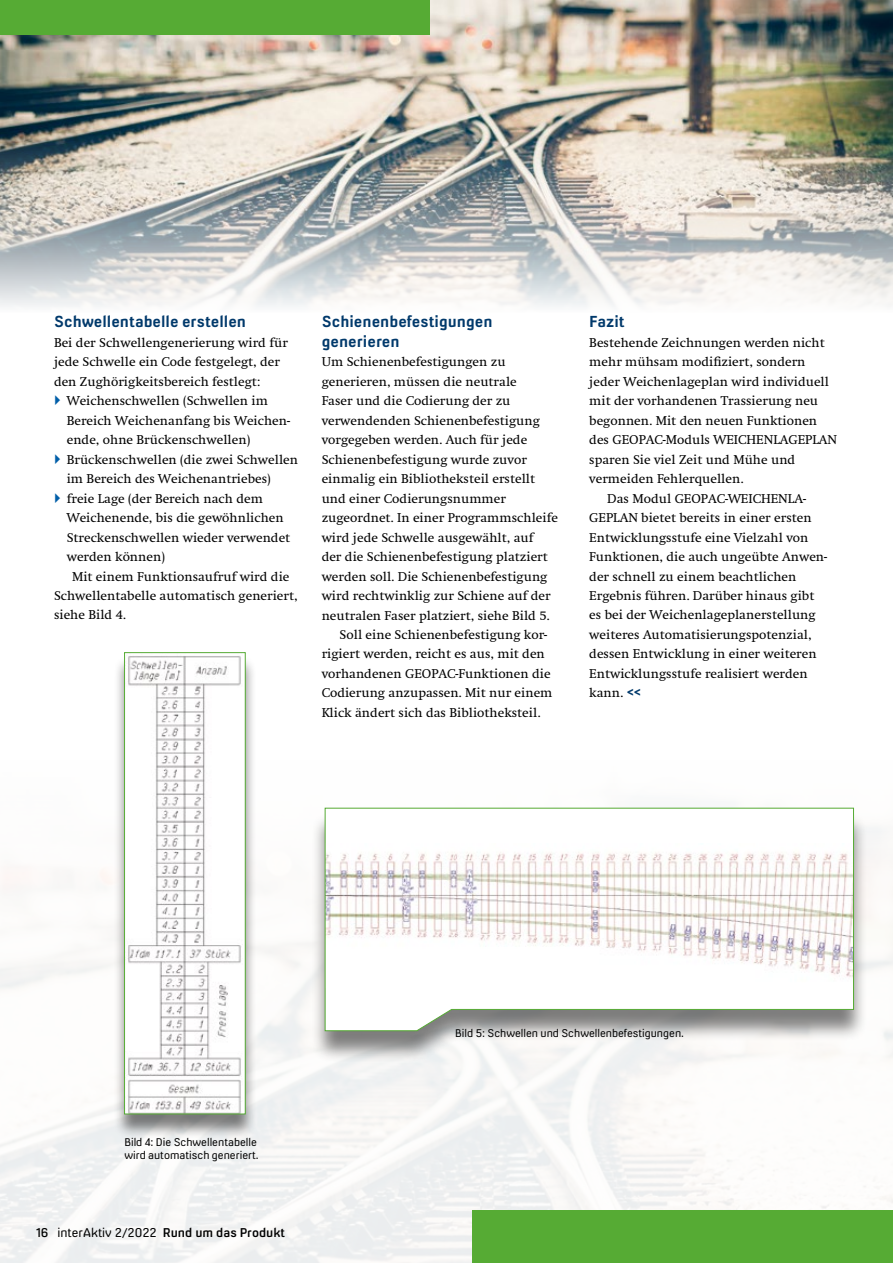
<style>
.page{position:relative;width:893px;height:1263px;background:#fff}
.page>*{position:absolute;margin:0;border:0;box-sizing:border-box;transform-origin:0 0}
.t1{font:700 15px/19.5px "Milibus Rg";color:#00396b}
.t2{font:500 13.5px/19.5px "Swift";color:#000}
.t3{font:12px "Milibus Lt";color:#000}
.t4{font:10.5px/13.5px "Milibus Lt";color:#000}
.s1{font-family:"Milibus Rg";font-weight:700;color:#00396b}
.s2{font-family:"Milibus Rg"}
.s3{font-family:"Milibus Sb"}
</style>
<div class="page">
<img style="left:0;top:807px;width:893px;height:456px">
<img style="left:0;top:0;width:893px;height:307px">
<div style="left:0;top:0;width:429px;height:34px;background:#56ab34"></div>
<div style="left:472px;top:1211px;width:421px;height:52px;background:#56ab34"></div>
<div style="left:311px;top:812px;width:557px;height:251px;background:#000;opacity:.5"></div>
<svg style="left:325px;top:808px;width:529px;height:223px"></svg>
<div style="left:113px;top:655px;width:143px;height:484px;background:#000;opacity:.5"></div>
<img style="left:126px;top:655px;width:117px;height:457px">
<div style="left:124px;top:652px;width:121px;height:462px;border:1px solid #56ab34"></div>
<svg style="left:892px;top:1194px;width:1px;height:17px"></svg>
<p class="t1" style="left:54px;top:312px;width:194px">Schwellentabelle erstellen</p>
<p class="t2" style="left:54px;top:333px;width:235px">Bei der Schwellengenerierung wird für jede Schwelle ein Code festgelegt, der den Zughörigkeitsbereich festlegt:</p>
<p class="t2" style="left:67px;top:391px;width:203px">Weichenschwellen (Schwellen im</p>
<p class="t2" style="left:67px;top:411px;width:225px">Bereich Weichenanfang bis Weichen-</p>
<p class="t2" style="left:67px;top:430px;width:185px">ende, ohne Brückenschwellen)</p>
<p class="t2" style="left:67px;top:450px;width:233px">Brückenschwellen (die zwei Schwellen</p>
<p class="t2" style="left:67px;top:469px;width:205px">im Bereich des Weichenantriebes)</p>
<p class="t2" style="left:67px;top:489px;width:198px">freie Lage (der Bereich nach dem</p>
<p class="t2" style="left:67px;top:508px;width:218px">Weichenende, bis die gewöhnlichen</p>
<p class="t2" style="left:67px;top:528px;width:225px">Streckenschwellen wieder verwendet</p>
<p class="t2" style="left:67px;top:547px;width:100px">werden können)</p>
<p class="t2" style="left:72px;top:567px;width:219px">Mit einem Funktionsaufruf wird die</p>
<p class="t2" style="left:54px;top:586px;width:245px">Schwellentabelle automatisch generiert,</p>
<p class="t2" style="left:54px;top:606px;width:74px">siehe Bild 4.</p>
<p class="t1" style="left:322px;top:312px;width:172px">Schienenbefestigungen generieren</p>
<p class="t2" style="left:322px;top:352px;width:185px">Um Schienenbefestigungen zu</p>
<p class="t2" style="left:322px;top:372px;width:197px">generieren, müssen die neutrale</p>
<p class="t2" style="left:322px;top:391px;width:190px">Faser und die Codierung der zu</p>
<p class="t2" style="left:322px;top:411px;width:220px">verwendenden Schienenbefestigung</p>
<p class="t2" style="left:322px;top:430px;width:207px">vorgegeben werden. Auch für jede</p>
<p class="t2" style="left:322px;top:450px;width:207px">Schienenbefestigung wurde zuvor</p>
<p class="t2" style="left:322px;top:469px;width:215px">einmalig ein Bibliotheksteil erstellt</p>
<p class="t2" style="left:322px;top:489px;width:186px">und einer Codierungsnummer</p>
<p class="t2" style="left:322px;top:508px;width:238px">zugeordnet. In einer Programmschleife</p>
<p class="t2" style="left:322px;top:528px;width:213px">wird jede Schwelle ausgewählt, auf</p>
<p class="t2" style="left:322px;top:547px;width:228px">der die Schienenbefestigung platziert</p>
<p class="t2" style="left:322px;top:567px;width:227px">werden soll. Die Schienenbefestigung</p>
<p class="t2" style="left:322px;top:586px;width:231px">wird rechtwinklig zur Schiene auf der</p>
<p class="t2" style="left:322px;top:606px;width:230px">neutralen Faser platziert, siehe Bild 5.</p>
<p class="t2" style="left:340px;top:625px;width:209px">Soll eine Schienenbefestigung kor-</p>
<p class="t2" style="left:322px;top:645px;width:225px">rigiert werden, reicht es aus, mit den</p>
<p class="t2" style="left:322px;top:664px;width:231px">vorhandenen GEOPAC-Funktionen die</p>
<p class="t2" style="left:322px;top:684px;width:232px">Codierung anzupassen. Mit nur einem</p>
<p class="t2" style="left:322px;top:703px;width:220px">Klick ändert sich das Bibliotheksteil.</p>
<p class="t1" style="left:589px;top:312px;width:37px">Fazit</p>
<p class="t2" style="left:589px;top:333px;width:237px">Bestehende Zeichnungen werden nicht</p>
<p class="t2" style="left:589px;top:352px;width:218px">mehr mühsam modifiziert, sondern</p>
<p class="t2" style="left:589px;top:372px;width:241px">jeder Weichenlageplan wird individuell</p>
<p class="t2" style="left:589px;top:391px;width:230px">mit der vorhandenen Trassierung neu</p>
<p class="t2" style="left:589px;top:411px;width:229px">begonnen. Mit den neuen Funktionen</p>
<p class="t2" style="left:589px;top:430px;width:249px">des GEOPAC-Moduls WEICHENLAGEPLAN</p>
<p class="t2" style="left:589px;top:450px;width:208px">sparen Sie viel Zeit und Mühe und</p>
<p class="t2" style="left:589px;top:469px;width:156px">vermeiden Fehlerquellen.</p>
<p class="t2" style="left:607px;top:489px;width:200px">Das Modul GEOPAC-WEICHENLA-</p>
<p class="t2" style="left:589px;top:508px;width:224px">GEPLAN bietet bereits in einer ersten</p>
<p class="t2" style="left:589px;top:528px;width:221px">Entwicklungsstufe eine Vielzahl von</p>
<p class="t2" style="left:589px;top:547px;width:239px">Funktionen, die auch ungeübte Anwen-</p>
<p class="t2" style="left:589px;top:567px;width:209px">der schnell zu einem beachtlichen</p>
<p class="t2" style="left:589px;top:586px;width:227px">Ergebnis führen. Darüber hinaus gibt</p>
<p class="t2" style="left:589px;top:606px;width:228px">es bei der Weichenlageplanerstellung</p>
<p class="t2" style="left:589px;top:625px;width:224px">weiteres Automatisierungspotenzial,</p>
<p class="t2" style="left:589px;top:645px;width:229px">dessen Entwicklung in einer weiteren</p>
<p class="t2" style="left:589px;top:664px;width:220px">Entwicklungsstufe realisiert werden</p>
<p class="t2" style="left:589px;top:684px;width:53px">kann. <span class="s1">&lt;&lt;</span></p>
<p class="t4" style="left:124px;top:1135px;width:136px">Bild 4: Die Schwellentabelle wird automatisch generiert.</p>
<p class="t3" style="left:36px;top:1226px;width:250px"><span class="s2">16</span> interAktiv 2/2022 <span class="s3">Rund um das Produkt</span></p>
<p class="t4" style="left:455px;top:1026px;width:230px">Bild 5: Schwellen und Schwellenbefestigungen.</p>
</div>
